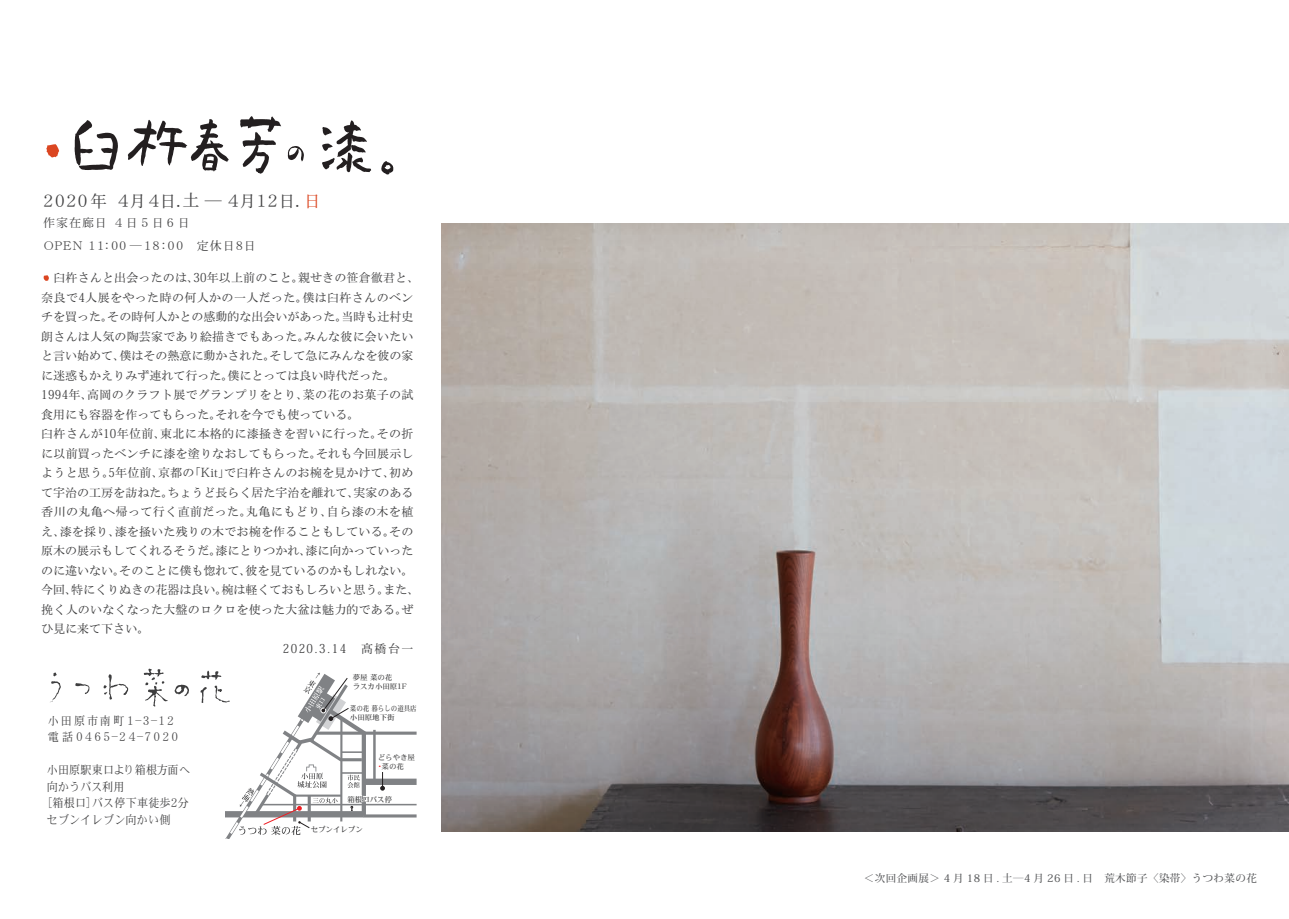
<style>
.page{position:relative;width:1289px;height:919px;background:#fff}
.page>*{position:absolute;margin:0;border:0;box-sizing:border-box;transform-origin:0 0}
.t1{font:16.95px "DFPHS Mincho CID W3";letter-spacing:.04em;color:#3e3e3f}
.t2{font:12.9px "Heisei Min Std W3";letter-spacing:.11em;color:#3e3e3f}
.t3{font:500 12px/19.5px "Rc PH Min A";letter-spacing:.015em;color:#3e3e3f}
.t4{font:12px "DFPHS Mincho CID W3";letter-spacing:.02em;color:#3e3e3f;scale:.92 1}
.t5{font:12px "DFPHS Mincho CID W3";letter-spacing:.08em;color:#3e3e3f}
.t6{font:12px/16.5px "DFPHS Mincho CID W3";letter-spacing:.22em;color:#3e3e3f;scale:.92 1}
.t7{font:500 10.5px "Koz Min Pro";letter-spacing:.04em;color:#57585a}
.t8{font:7.5px/8.9px "DFPHS Mincho CID W5";color:#3e3e3f}
.t9{font:7.5px/8.9px "DFPHS Mincho CID W5";color:#3e3e3f;scale:.87 1}
.s1{color:#db4621}
.s2{font-family:"Heisei Min Std W3";font-weight:400;font-size:12.9px}
.s3{font-family:"Rc PH Min A";font-weight:500;font-size:12px}
.s4{color:#ee1d23}
</style>
<div class="page">
<hr style="left:363px;top:814px;width:53px;height:3px;background:#808285">
<hr style="left:316px;top:731px;width:100px;height:3px;background:#808285">
<div style="left:364px;top:778px;width:52px;height:6px;background:#808285"></div>
<hr style="left:262px;top:803px;width:154px;height:2px;background:#808285">
<svg style="left:75px;top:683px;width:14px;height:11px"></svg>
<svg style="left:174px;top:684px;width:15px;height:12px"></svg>
<svg style="left:103px;top:674px;width:25px;height:25px"></svg>
<svg style="left:200px;top:670px;width:192px;height:168px"></svg>
<svg style="left:50px;top:672px;width:11px;height:30px"></svg>
<svg style="left:144px;top:668px;width:24px;height:38px"></svg>
<svg style="left:46px;top:144px;width:13px;height:13px"></svg>
<svg style="left:43px;top:275px;width:6px;height:6px"></svg>
<svg style="left:240px;top:116px;width:41px;height:58px"></svg>
<svg style="left:74px;top:120px;width:44px;height:50px"></svg>
<svg style="left:128px;top:119px;width:101px;height:52px"></svg>
<svg style="left:322px;top:120px;width:49px;height:52px"></svg>
<svg style="left:288px;top:146px;width:16px;height:15px"></svg>
<svg style="left:381px;top:161px;width:12px;height:13px"></svg>
<img style="left:442px;top:224px;width:846px;height:607px">
<h1 class="t1" style="left:40px;top:192px;width:282px">２０20年 4月4日.土 ― 4月12日. <span class="s1">日</span></h1>
<p class="t5" style="left:44px;top:239px;width:213px">OPEN 11: 00 ―18: 00 定休日8日</p>
<p class="t3" style="left:41px;top:268px;width:380px">　臼杵さんと出会ったのは、<span class="s2">30</span>年以上前のこと。親せきの笹倉徹君と、奈良で<span class="s2">4</span>人展をやった時の何人かの一人だった。僕は臼杵さんのベンチを買った。その時何人かとの感動的な出会いがあった。当時も辻村史朗さんは人気の陶芸家であり絵描きでもあった。みんな彼に会いたいと言い始めて、僕はその熱意に動かされた。そして急にみんなを彼の家に迷惑もかえりみず連れて行った。僕にとっては良い時代だった。<span class="s2">1994</span>年、高岡のクラフト展でグランプリをとり、菜の花のお菓子の試食用にも容器を作ってもらった。それを今でも使っている。<br>臼杵さんが<span class="s2">10</span>年位前、東北に本格的に漆掻きを習いに行った。その折に以前買ったベンチに漆を塗りなおしてもらった。それも今回展示しようと思う。<span class="s2">5</span>年位前、京都の「<span class="s2">Kit</span>」で臼杵さんのお椀を見かけて、初めて宇治の工房を訪ねた。ちょうど長らく居た宇治を離れて、実家のある香川の丸亀へ帰って行く直前だった。丸亀にもどり、自ら漆の木を植え、漆を採り、漆を掻いた残りの木でお椀を作ることもしている。その原木の展示もしてくれるそうだ。漆にとりつかれ、漆に向かっていったのに違いない。そのことに僕も惚れて、彼を見ているのかもしれない。今回、特にくりぬきの花器は良い。椀は軽くておもしろいと思う。また、挽く人のいなくなった大盤のロクロを使った大盆は魅力的である。ぜひ見に来て下さい。</p>
<p class="t2" style="left:283px;top:639px;width:132px">2020.3.14<span class="s3">　髙橋台一</span></p>
<p class="t5" style="left:43px;top:216px;width:148px">作家在廊日 ４日５日６日</p>
<p class="t6" style="left:48px;top:712px;width:143px">小田原市南町1―3―12電話 0465―24―7020</p>
<p class="t4" style="left:47px;top:763px;width:157px">小田原駅東口より箱根方面へ</p>
<p class="t4" style="left:47px;top:780px;width:86px">向かうバス利用</p>
<p class="t4" style="left:41px;top:796px;width:162px">［箱根口］バス停下車徒歩2分</p>
<p class="t4" style="left:47px;top:813px;width:136px">セブンイレブン向かい側</p>
<p class="t8" style="left:353px;top:672px;width:56px">夢屋 菜の花<br>ラスカ小田原1F</p>
<p class="t9" style="left:350px;top:703px;width:78px">菜の花 暮らしの道具店小田原地下街</p>
<p class="t8" style="left:376px;top:752px;width:41px">どらやき屋<span class="s4">・</span>菜の花</p>
<p class="t8" style="left:347px;top:794px;width:46px">箱根口バス停</p>
<p class="t8" style="left:311px;top:824px;width:54px">セブンイレブン</p>
<p class="t7" style="left:863px;top:870px;width:394px">＜次回企画展＞ 4 月 18 日 . 土―4 月 26 日 . 日　荒木節子〈染帯〉うつわ菜の花</p>
</div>
